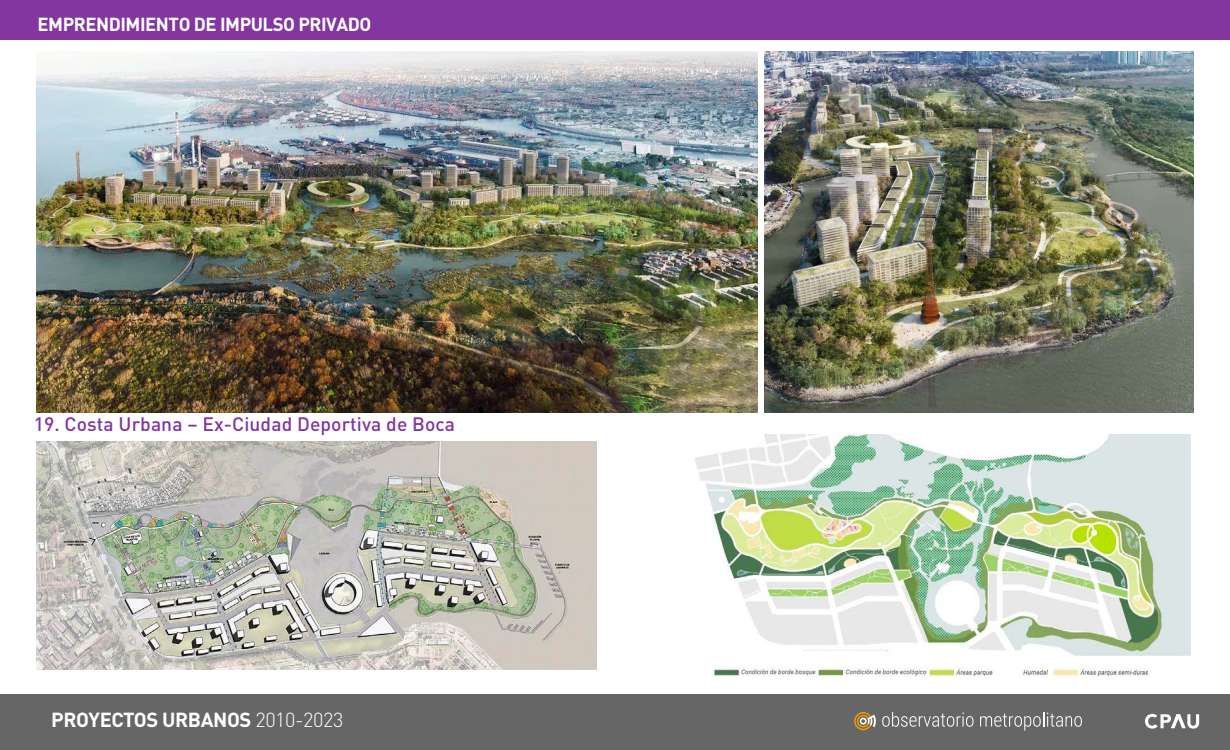
<style>
.page{position:relative;width:1230px;height:750px;background:#fff}
.page>*{position:absolute;margin:0;border:0;box-sizing:border-box;transform-origin:0 0}
.t1{font:700 20.12px "DIN";letter-spacing:-.02em;color:#fff}
.t2{font:500 19.25px "DIN";letter-spacing:.005em;color:#8436a1}
.t3{font:700 18.64px "DIN";letter-spacing:-.025em;color:#fff}
.s1{font-weight:300}
</style>
<div class="page">
<div style="left:0;top:694px;width:1230px;height:56px;background:#666"></div>
<svg style="left:854px;top:712px;width:22px;height:18px"></svg>
<svg style="left:882px;top:712px;width:91px;height:14px"></svg>
<svg style="left:980px;top:712px;width:102px;height:18px"></svg>
<svg style="left:1145px;top:714px;width:54px;height:14px"></svg>
<div style="left:0;top:0;width:1230px;height:39px;background:#8336a0"></div>
<img style="left:36px;top:52px;width:721px;height:360px">
<img style="left:764px;top:52px;width:429px;height:360px">
<img style="left:695px;top:434px;width:495px;height:243px">
<img style="left:36px;top:441px;width:561px;height:229px">
<p class="t3" style="left:38px;top:12px;width:335px">EMPRENDIMIENTO DE IMPULSO PRIVADO</p>
<p class="t2" style="left:34px;top:412px;width:423px">19. Costa Urbana – Ex-Ciudad Deportiva de Boca</p>
<p class="t1" style="left:51px;top:706px;width:294px">PROYECTOS URBANOS <span class="s1">2010-2023</span></p>
</div>
